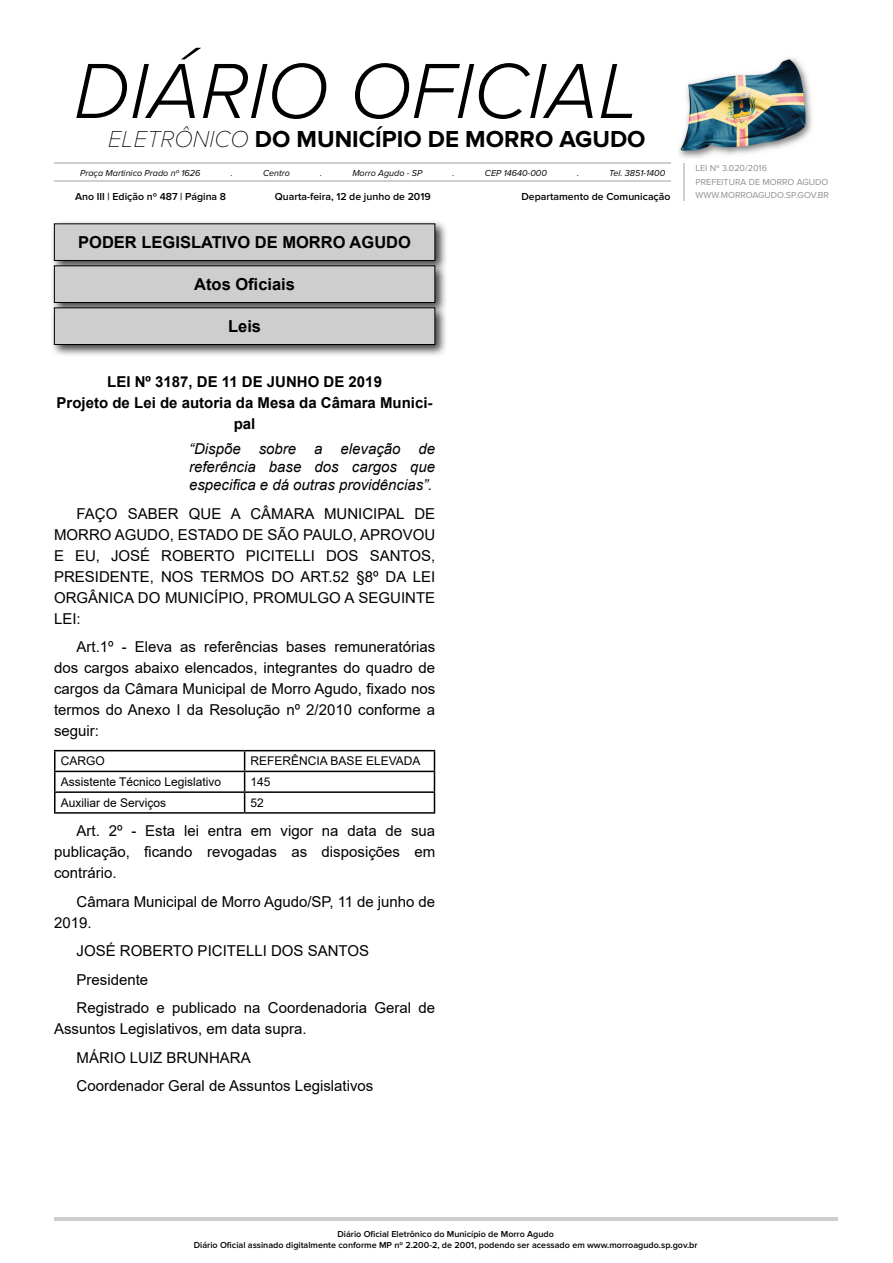
<style>
.page{position:relative;width:893px;height:1263px;background:#fff}
.page>*{position:absolute;margin:0;border:0;box-sizing:border-box;transform-origin:0 0}
.t1{font:italic 300 81px "Proxima Nova";color:#000}
.t2{font:700 24px "Proxima Nova";color:#000}
.t3{font:700 16.5px "Arial";color:#000}
._2_-_Corpo{font:15px/21px "Arial";color:#000;text-align:justify}
._3_-_Ementa{font:italic 15px/18px "Arial";color:#000;text-align:justify}
._1_-_Cabeçalho{font:700 15px/21px "Arial";color:#000;text-align:center}
._8_-_Orçamento{font:12px "Arial";color:#000}
.t4{font:600 10.5px "Proxima Nova";color:#000}
.t5{font:600 9px/10.8px "Proxima Nova";color:#000;text-align:center}
.t6{font:italic 9px "Proxima Nova";color:#000}
.t7{font:9px/13.5px "Proxima Nova";color:#929090}
.s1{font-weight:100;font-style:italic}
</style>
<div class="page">
<hr style="left:54px;top:1218px;width:783px;height:3px;background:#cecece">
<hr style="left:54px;top:163px;width:616px;height:1px;background:#cecece">
<hr style="left:54px;top:180px;width:616px;height:1px;background:#d1cecf">
<img style="left:679px;top:57px;width:133px;height:101px">
<hr style="left:683px;top:163px;width:2px;height:37px;background:#cecece">
<div style="left:50px;top:220px;width:398px;height:54px;background:#000;opacity:.75"></div>
<div style="left:54px;top:224px;width:381px;height:36px;background:#cecece"></div>
<div style="left:54px;top:223px;width:381px;height:38px;border:1px solid #000"></div>
<div style="left:50px;top:262px;width:398px;height:54px;background:#000;opacity:.75"></div>
<div style="left:54px;top:266px;width:381px;height:36px;background:#cecece"></div>
<div style="left:54px;top:265px;width:381px;height:38px;border:1px solid #000"></div>
<div style="left:50px;top:304px;width:398px;height:54px;background:#000;opacity:.75"></div>
<div style="left:54px;top:308px;width:381px;height:36px;background:#cecece"></div>
<div style="left:54px;top:307px;width:381px;height:38px;border:1px solid #000"></div>
<hr style="left:54px;top:750px;width:191px;height:1px;background:#000">
<hr style="left:54px;top:751px;width:2px;height:20px;background:#000">
<hr style="left:245px;top:750px;width:190px;height:1px;background:#000">
<hr style="left:54px;top:771px;width:191px;height:1px;background:#000">
<hr style="left:245px;top:771px;width:190px;height:1px;background:#000">
<hr style="left:54px;top:791px;width:191px;height:2px;background:#000">
<svg style="left:54px;top:772px;width:2px;height:40px"></svg>
<hr style="left:245px;top:791px;width:190px;height:2px;background:#000">
<svg style="left:244px;top:751px;width:1px;height:61px"></svg>
<svg style="left:434px;top:751px;width:1px;height:61px"></svg>
<hr style="left:54px;top:812px;width:191px;height:2px;background:#000">
<hr style="left:245px;top:812px;width:190px;height:2px;background:#000">
<h1 class="t1" style="left:74px;top:31px;width:568px">DIÁRIO OFICIAL</h1>
<h2 class="t2" style="left:108px;top:125px;width:539px"><span class="s1">ELETRÔNICO</span> DO MUNICÍPIO DE MORRO AGUDO</h2>
<p class="t6" style="left:80px;top:166px;width:122px">Praça Martinico Prado nº 1626</p>
<p class="t6" style="left:231px;top:166px;width:4px">.</p>
<p class="t6" style="left:263px;top:166px;width:28px">Centro</p>
<p class="t6" style="left:320px;top:166px;width:4px">.</p>
<p class="t6" style="left:352px;top:166px;width:72px">Morro Agudo - SP</p>
<p class="t6" style="left:453px;top:166px;width:4px">.</p>
<p class="t6" style="left:485px;top:166px;width:63px">CEP 14640-000</p>
<p class="t6" style="left:577px;top:166px;width:4px">.</p>
<p class="t6" style="left:609px;top:166px;width:57px">Tel. 3851-1400</p>
<p class="t4" style="left:75px;top:190px;width:153px">Ano III | Edição nº 487 | Página 8</p>
<p class="t4" style="left:275px;top:190px;width:157px">Quarta-feira, 12 de junho de 2019</p>
<p class="t4" style="left:521px;top:190px;width:150px">Departamento de Comunicação</p>
<p class="t3" style="left:78px;top:231px;width:334px">PODER LEGISLATIVO DE MORRO AGUDO</p>
<p class="t3" style="left:194px;top:273px;width:102px">Atos Oficiais</p>
<p class="t3" style="left:228px;top:315px;width:35px">Leis</p>
<p class="_1_-_Cabeçalho" style="left:107px;top:371px;width:276px">LEI Nº 3187, DE 11 DE JUNHO DE 2019</p>
<p class="_1_-_Cabeçalho" style="left:57px;top:392px;width:377px">Projeto de Lei de autoria da Mesa da Câmara Munici&shy;pal</p>
<p class="_3_-_Ementa" style="left:189px;top:440px;width:248px">“Dispõe sobre a elevação de referência base dos cargos que especifica e dá outras providências”.</p>
<p class="_2_-_Corpo" style="left:54px;top:503px;width:383px;text-indent:22px">FAÇO SABER QUE A CÂMARA MUNICIPAL DE MORRO AGUDO, ESTADO DE SÃO PAULO, APROVOU E EU, JOSÉ ROBERTO PICITELLI DOS SANTOS, PRESIDENTE, NOS TERMOS DO ART.52 §8º DA LEI ORGÂNICA DO MUNICÍPIO, PROMULGO A SEGUINTE LEI:</p>
<p class="_2_-_Corpo" style="left:54px;top:636px;width:383px;text-indent:22px">Art.1º - Eleva as referências bases remuneratórias dos cargos abaixo elencados, integrantes do quadro de cargos da Câmara Municipal de Morro Agudo, fixado nos termos do Anexo I da Resolução nº 2/2010 conforme a seguir:</p>
<p class="_8_-_Orçamento" style="left:61px;top:753px;width:46px">CARGO</p>
<p class="_8_-_Orçamento" style="left:251px;top:753px;width:171px">REFERÊNCIA BASE ELEVADA</p>
<p class="_8_-_Orçamento" style="left:61px;top:774px;width:162px">Assistente Técnico Legislativo</p>
<p class="_8_-_Orçamento" style="left:251px;top:774px;width:22px">145</p>
<p class="_8_-_Orçamento" style="left:61px;top:794px;width:107px">Auxiliar de Serviços</p>
<p class="_8_-_Orçamento" style="left:251px;top:794px;width:15px">52</p>
<p class="_2_-_Corpo" style="left:54px;top:820px;width:383px;text-indent:22px">Art. 2º - Esta lei entra em vigor na data de sua publicação, ficando revogadas as disposições em contrário.</p>
<p class="_2_-_Corpo" style="left:54px;top:891px;width:383px;text-indent:22px">Câmara Municipal de Morro Agudo/SP, 11 de junho de<br>2019.</p>
<p class="_2_-_Corpo" style="left:76px;top:940px;width:294px">JOSÉ ROBERTO PICITELLI DOS SANTOS</p>
<p class="_2_-_Corpo" style="left:76px;top:969px;width:73px">Presidente</p>
<p class="_2_-_Corpo" style="left:54px;top:997px;width:383px;text-indent:22px">Registrado e publicado na Coordenadoria Geral de<br>Assuntos Legislativos, em data supra.</p>
<p class="_2_-_Corpo" style="left:76px;top:1047px;width:176px">MÁRIO LUIZ BRUNHARA</p>
<p class="_2_-_Corpo" style="left:76px;top:1075px;width:298px">Coordenador Geral de Assuntos Legislativos</p>
<p class="t7" style="left:695px;top:162px;width:135px">LEI Nº 3.020/2016<br>PREFEITURA DE MORRO AGUDO<br>WWW.MORROAGUDO.SP.GOV.BR</p>
<p class="t5" style="left:194px;top:1229px;width:505px">Diário Oficial Eletrônico do Município de Morro Agudo<br>Diário Oficial assinado digitalmente conforme MP nº 2.200-2, de 2001, podendo ser acessado em www.morroagudo.sp.gov.br</p>
</div>
